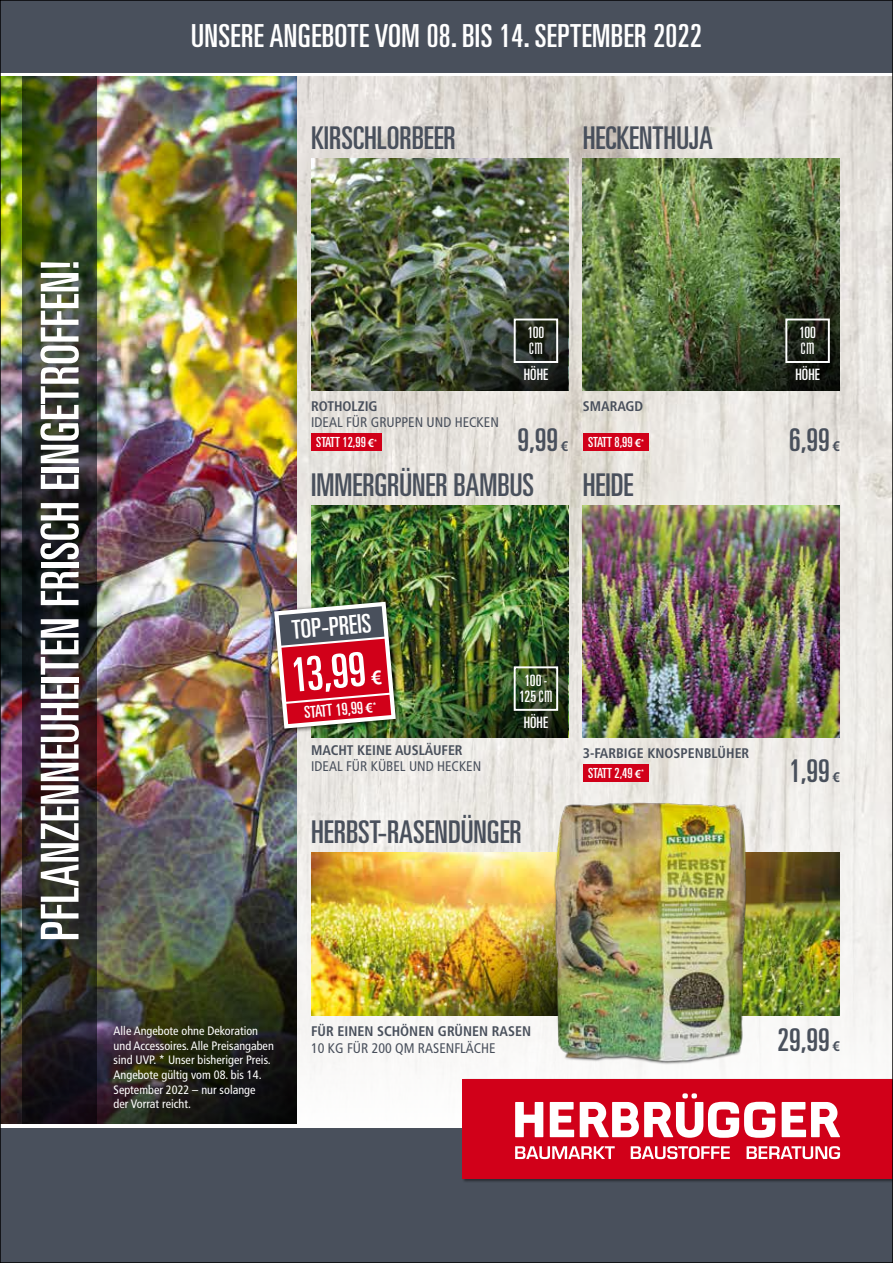
<style>
.page{position:relative;width:893px;height:1263px;background:#fff}
.page>*{position:absolute;margin:0;border:0;box-sizing:border-box;transform-origin:0 0}
.t1{font:ultra-condensed 52.2px "Univers";letter-spacing:.005em;color:#fff}
.t2{font:ultra-condensed 47.1px "Univers";color:#fff}
.t3{font:ultra-condensed 31.8px "Univers";letter-spacing:.015em;color:#fff}
.t4{font:ultra-condensed 31.35px "Univers";color:#49505c}
.t5{font:ultra-condensed 25.95px "Univers";color:#fff}
.t6{font:300 ultra-condensed 20.85px "Univers";color:#fff}
.t7{font:ultra-condensed 16.5px "Univers";color:#fff}
.t8{font:ultra-condensed 15.75px "Univers";color:#fff}
.t9{font:700 condensed 13.95px "Frutiger LT Std";color:#49505c}
.t10{font:condensed 13.95px "Frutiger LT Std";color:#49505c}
.t11{font:ultra-condensed 13.95px "Univers";color:#fff}
.t12{font:condensed 12.15px/14.7px "Frutiger LT Std";color:#fff}
.t13{font:700 condensed 11.55px "Frutiger LT Std";color:#fff}
.t14{font:700 condensed 6.75px "Frutiger LT Std";color:#fff}
.s1{font-family:"Frutiger LT Std";font-weight:700;font-stretch:condensed;font-size:11.55px}
.s2{font-family:"Frutiger LT Std";font-weight:700;font-stretch:condensed;font-size:13.8px}
.s3{font-weight:300;font-size:20.85px}
</style>
<div class="page">
<img style="left:296px;top:77px;width:595px;height:1047px">
<img style="left:2px;top:77px;width:294px;height:782px">
<img style="left:2px;top:859px;width:294px;height:265px">
<img style="left:583px;top:505px;width:257px;height:233px">
<img style="left:311px;top:853px;width:529px;height:163px">
<div style="left:0;top:0;width:893px;height:72px;background:#49505c"></div>
<img style="left:23px;top:77px;width:74px;height:1047px">
<div style="left:583px;top:434px;width:65px;height:17px;background:#d10019"></div>
<div style="left:583px;top:764px;width:65px;height:18px;background:#d10019"></div>
<img style="left:311px;top:505px;width:257px;height:233px">
<div style="left:311px;top:434px;width:70px;height:17px;background:#d10019"></div>
<div style="left:514px;top:666px;width:44px;height:45px;border:2px solid #fff"></div>
<img style="left:311px;top:158px;width:257px;height:232px">
<img style="left:583px;top:158px;width:257px;height:232px">
<div style="left:514px;top:318px;width:44px;height:45px;border:2px solid #fff"></div>
<div style="left:785px;top:318px;width:45px;height:45px;border:2px solid #fff"></div>
<img style="left:331px;top:853px;width:213px;height:163px">
<div style="left:271px;top:599px;width:131px;height:135px;background:#000;opacity:.7"></div>
<img style="left:544px;top:788px;width:217px;height:283px">
<div style="left:0;top:1128px;width:893px;height:135px;background:#49505c"></div>
<div style="left:462px;top:1078px;width:431px;height:105px;background:#000;opacity:.45"></div>
<div style="left:462px;top:1079px;width:431px;height:99px;background:#d10019"></div>
<svg style="left:515px;top:1102px;width:28px;height:35px"></svg>
<svg style="left:550px;top:1102px;width:24px;height:35px"></svg>
<svg style="left:782px;top:1102px;width:58px;height:35px"></svg>
<svg style="left:580px;top:1093px;width:195px;height:45px"></svg>
<svg style="left:515px;top:1146px;width:100px;height:13px"></svg>
<svg style="left:631px;top:1146px;width:99px;height:13px"></svg>
<svg style="left:747px;top:1146px;width:93px;height:13px"></svg>
<img style="left:274px;top:602px;width:122px;height:126px">
<h3 class="t3" style="left:191px;top:18px;width:512px">UNSERE ANGEBOTE VOM 08. BIS 14. SEPTEMBER 2022</h3>
<h3 class="t4" style="left:311px;top:120px;width:146px">KIRSCHLORBEER</h3>
<h3 class="t4" style="left:583px;top:120px;width:132px">HECKENTHUJA</h3>
<h1 class="t1" style="left:30px;top:941px;width:683px;rotate:-90deg">PFLANZENNEUHEITEN FRISCH EINGETROFFEN!</h1>
<p class="t9" style="left:311px;top:397px;width:68px">ROTHOLZIG</p>
<p class="t10" style="left:311px;top:414px;width:189px">IDEAL FÜR GRUPPEN UND HECKEN</p>
<p class="t11" style="left:316px;top:435px;width:63px">STATT 12,99 <span class="s1">€</span><sup>*</sup></p>
<p class="t8" style="left:527px;top:324px;width:19px">100</p>
<p class="t8" style="left:799px;top:324px;width:19px">100</p>
<p class="t8" style="left:524px;top:366px;width:26px">HÖHE</p>
<p class="t8" style="left:796px;top:366px;width:26px">HÖHE</p>
<h3 class="t6" style="left:529px;top:336px;width:15px">cm</h3>
<h3 class="t6" style="left:801px;top:336px;width:15px">cm</h3>
<p class="t9" style="left:583px;top:397px;width:62px">SMARAGD</p>
<h3 class="t4" style="left:517px;top:422px;width:42px">9,99</h3>
<p class="t9" style="left:561px;top:438px;width:9px">€</p>
<p class="t11" style="left:588px;top:435px;width:54px">STATT 8,99 <span class="s1">€</span></p>
<h3 class="t4" style="left:789px;top:422px;width:42px">6,99</h3>
<p class="t14" style="left:641px;top:437px;width:5px">*</p>
<p class="t9" style="left:832px;top:438px;width:9px">€</p>
<h3 class="t4" style="left:311px;top:467px;width:224px">IMMERGRÜNER BAMBUS</h3>
<h3 class="t4" style="left:583px;top:467px;width:52px">HEIDE</h3>
<h3 class="t5" style="left:291px;top:615px;width:81px;rotate:-5deg">TOP-PREIS</h3>
<h2 class="t2" style="left:289px;top:649px;width:77px;rotate:-5deg">13,99</h2>
<h3 class="t7" style="left:303px;top:703px;width:74px;rotate:-5deg">STATT 19,99 <span class="s2">€</span><sup>*</sup></h3>
<p class="t9" style="left:311px;top:741px;width:153px">MACHT KEINE AUSLÄUFER</p>
<p class="t10" style="left:311px;top:758px;width:172px">IDEAL FÜR KÜBEL UND HECKEN</p>
<p class="t8" style="left:525px;top:671px;width:24px">100<span class="s3">-</span></p>
<p class="t8" style="left:524px;top:714px;width:26px">HÖHE</p>
<p class="t8" style="left:519px;top:687px;width:35px">125<span class="s3">cm</span></p>
<h3 class="t4" style="left:311px;top:814px;width:212px">HERBST-RASENDÜNGER</h3>
<p class="t9" style="left:583px;top:745px;width:168px">3-FARBIGE KNOSPENBLÜHER</p>
<p class="t13" style="left:635px;top:767px;width:8px">€</p>
<h3 class="t4" style="left:789px;top:753px;width:42px">1,99</h3>
<p class="t11" style="left:588px;top:765px;width:46px">STATT 2,49</p>
<p class="t14" style="left:641px;top:768px;width:5px">*</p>
<p class="t9" style="left:832px;top:768px;width:9px">€</p>
<p class="t12" style="left:114px;top:1023px;width:162px">Alle Angebote ohne Dekoration und Accessoires. Alle Preisangaben sind UVP. * Unser bisheriger Preis.<br>Angebote gültig vom 08. bis 14.<br>September 2022 – nur solange<br>der Vorrat reicht.</p>
<p class="t9" style="left:311px;top:1023px;width:221px">FÜR EINEN SCHÖNEN GRÜNEN RASEN</p>
<p class="t10" style="left:311px;top:1040px;width:186px">10 KG FÜR 200 QM RASENFLÄCHE</p>
<h3 class="t4" style="left:777px;top:1022px;width:54px">29,99</h3>
<p class="t9" style="left:832px;top:1038px;width:9px">€</p>
</div>
